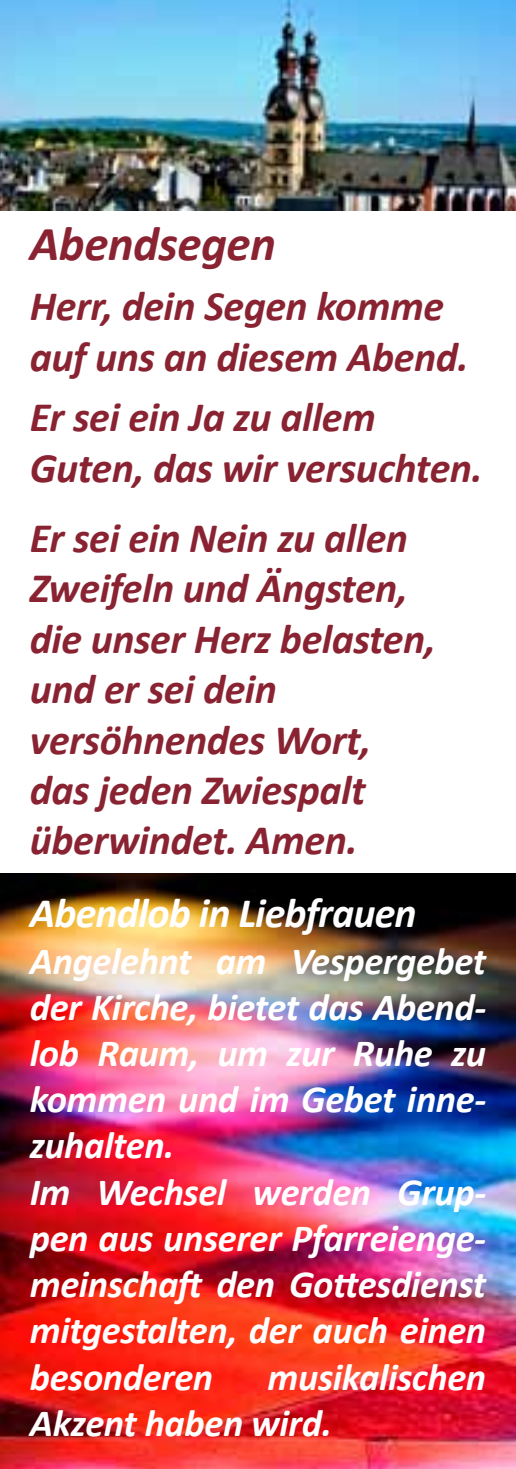
<style>
.page{position:relative;width:516px;height:1469px;background:#fff}
.page>*{position:absolute;margin:0;border:0;box-sizing:border-box;transform-origin:0 0}
.t1{font:italic 700 49px "Calibri";letter-spacing:-.01em;color:#892332}
.t2{font:italic 700 42px/50.4px "Calibri";letter-spacing:-.01em;color:#892332}
.t3{font:italic 700 42px "Calibri";letter-spacing:-.02em;color:#fff}
.t4{font:italic 700 38.5px/46.2px "Calibri";letter-spacing:-.01em;color:#fff}
</style>
<div class="page">
<img style="left:0;top:873px;width:516px;height:595px">
<img style="left:0;top:0;width:516px;height:211px">
<p class="t1" style="left:30px;top:213px;width:248px">Abendsegen</p>
<p class="t2" style="left:30px;top:281px;width:440px">Herr, dein Segen komme auf uns an diesem Abend.</p>
<p class="t2" style="left:30px;top:392px;width:454px">Er sei ein Ja zu allem<br>Guten, das wir versuchten.</p>
<p class="t2" style="left:30px;top:513px;width:407px">Er sei ein Nein zu allen<br>Zweifeln und Ängsten, die unser Herz belasten, und er sei dein versöhnendes Wort, das jeden Zwiespalt überwindet. Amen.</p>
<p class="t3" style="left:30px;top:886px;width:388px">Abendlob in Liebfrauen</p>
<p class="t4" style="left:30px;top:937px;width:458px">Angelehnt am Vespergebet der Kirche, bietet das Abend&shy;lob Raum, um zur Ruhe zu kommen und im Gebet inne&shy;zuhalten.<br>Im Wechsel werden Grup&shy;pen aus unserer Pfarreienge&shy;meinschaft den Gottesdienst mitgestalten, der auch einen besonderen</p>
<p class="t4" style="left:30px;top:1353px;width:458px;text-indent:238px">musikalischen<br>Akzent haben wird.</p>
</div>
